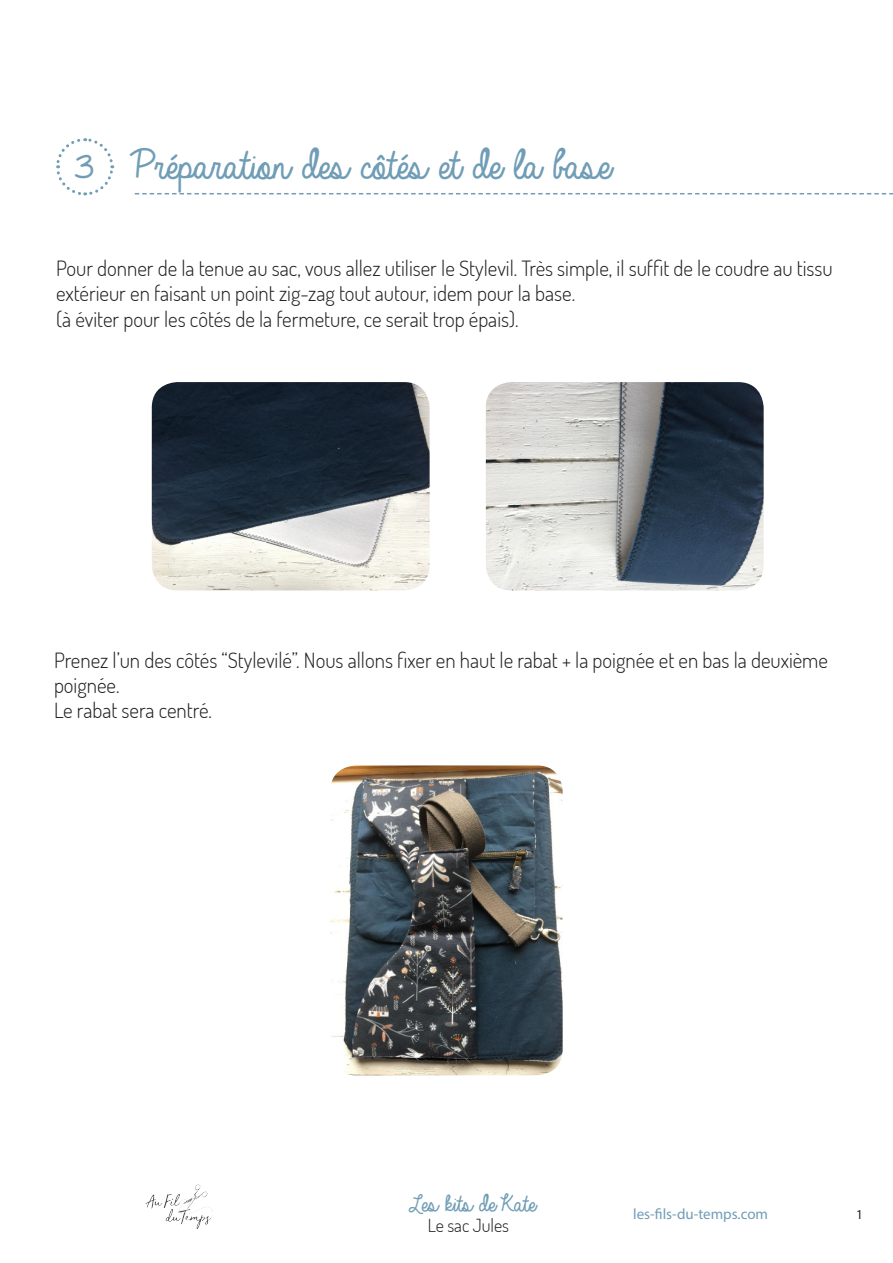
<style>
.page{position:relative;width:893px;height:1263px;background:#fff}
.page>*{position:absolute;margin:0;border:0;box-sizing:border-box;transform-origin:0 0}
.t1{font:45px "Always In My Heart";color:#709db6}
.t2{font:25.5px "Always In My Heart";color:#709db6}
.t3{font:300 21px/25.2px "Dosis";color:#231f20}
.t4{font:300 18px "Dosis";color:#231f20}
.t5{font:15px "Myriad Pro";color:#709db6}
.t6{font:13.5px "Myriad Pro";color:#231f20}
.s1{font-size:24px}
</style>
<div class="page">
<img style="left:146px;top:1184px;width:66px;height:45px">
<svg style="left:56px;top:138px;width:59px;height:58px"></svg>
<svg style="left:135px;top:193px;width:758px;height:1px"></svg>
<img style="left:330px;top:765px;width:233px;height:310px">
<img style="left:486px;top:382px;width:278px;height:208px">
<img style="left:152px;top:382px;width:278px;height:208px">
<p class="t1" style="left:59px;top:141px;width:25px">3</p>
<p class="t1" style="left:123px;top:141px;width:481px">Préparation des côtés et de la base</p>
<p class="t3" style="left:56px;top:255px;width:778px">Pour donner de la tenue au sac, vous allez utiliser le Stylevil. Très simple, il suffit de le coudre au tissu extérieur en faisant un point zig-zag tout autour, idem pour la base.</p>
<p class="t3" style="left:56px;top:306px;width:464px">(à éviter pour les côtés de la fermeture, ce serait trop épais).</p>
<p class="t3" style="left:54px;top:647px;width:775px">Prenez l’un des côtés “Stylevilé”. Nous allons fixer en haut le rabat + la poignée et en bas la deuxième poignée.</p>
<p class="t3" style="left:54px;top:697px;width:159px">Le rabat sera centré.</p>
<p class="t2" style="left:406px;top:1189px;width:127px"><span class="s1">L</span>es kits de Kate</p>
<p class="t4" style="left:428px;top:1214px;width:83px">Le sac Jules</p>
<p class="t5" style="left:633px;top:1205px;width:136px">les-fils-du-temps.com</p>
<p class="t6" style="left:856px;top:1206px;width:8px">1</p>
</div>
